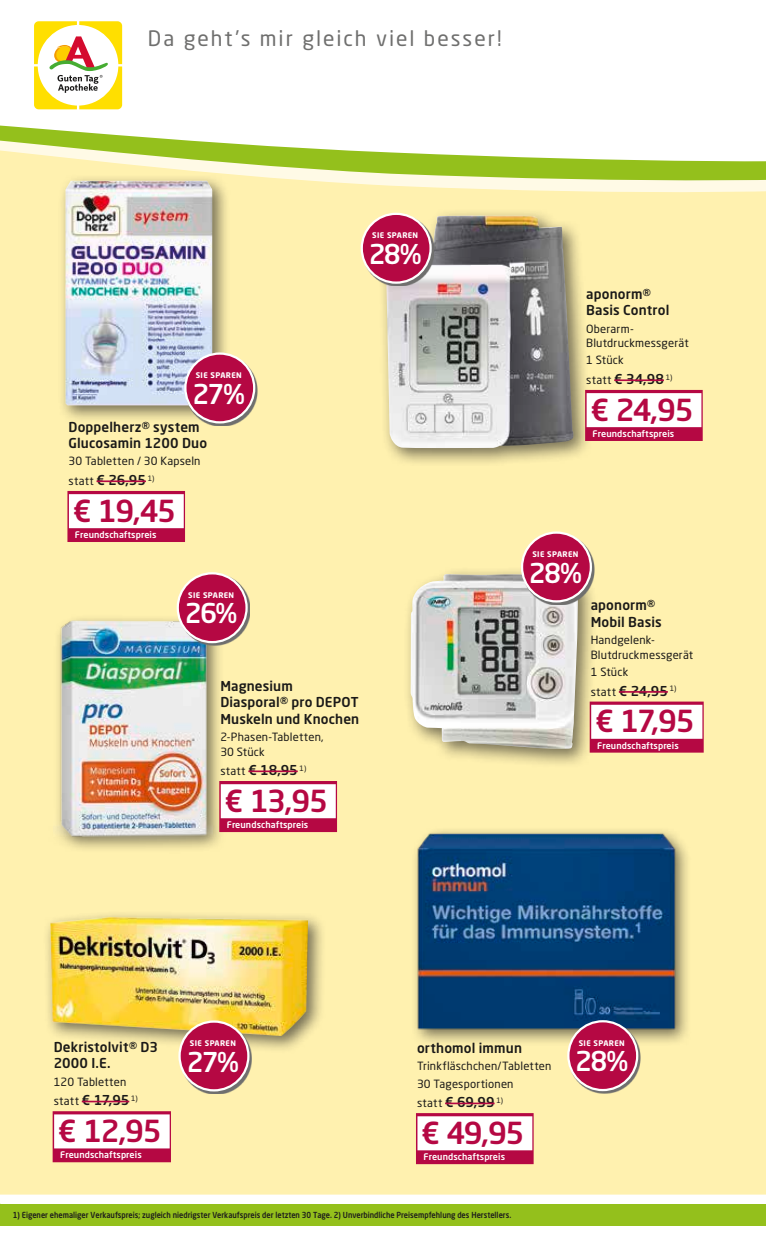
<style>
.page{position:relative;width:766px;height:1238px;background:#fff}
.page>*{position:absolute;margin:0;border:0;box-sizing:border-box;transform-origin:0 0}
._04_Angebotspreis{font:500 30px "Neo Sans Pro";letter-spacing:-.05em;color:#b50843}
.Prozente{font:500 27px "Neo Sans Pro";letter-spacing:-.07em;color:#fff}
.t1{font:21px "Neo Sans Pro";letter-spacing:.09em;color:#6f6f6e}
._01_Artikel{font:500 13.5px/16.5px "Neo Sans Pro";letter-spacing:.01em;color:#1a1918}
._03_statt_Preis{font:500 13.5px "Neo Sans Pro";letter-spacing:-.005em;color:#1a1918}
._02_Text{font:11.25px/14.2px "Neo Sans Pro";letter-spacing:.015em;color:#1a1918}
._07_T_Wirberaten{font:500 9px "Neo Sans Pro";letter-spacing:.01em;color:#fff}
.t2{font:500 8.25px "Neo Sans Pro";color:#1d1d1b;scale:.9 1}
.Sparen{font:700 7.65px "Neo Sans Pro";letter-spacing:.05em;color:#fff}
.s1{font-weight:400;font-size:11.25px}
</style>
<div class="page">
<div style="left:0;top:1203px;width:765px;height:22px;background:#94c01c"></div>
<svg style="left:765px;top:1204px;width:1px;height:21px"></svg>
<div style="left:0;top:196px;width:765px;height:998px;background:#fff1af"></div>
<svg style="left:0;top:63px;width:765px;height:131px"></svg>
<svg style="left:34px;top:21px;width:88px;height:88px"></svg>
<div style="left:43px;top:909px;width:283px;height:144px;background:#1a1918;opacity:.6"></div>
<img style="left:50px;top:917px;width:258px;height:118px">
<div style="left:53px;top:1111px;width:118px;height:51px;background:#b50843"></div>
<div style="left:54px;top:1114px;width:116px;height:34px;background:#fff"></div>
<hr style="left:82px;top:1100px;width:47px;height:2px;background:#b50843">
<svg style="left:180px;top:1022px;width:72px;height:71px"></svg>
<div style="left:179px;top:1021px;width:69px;height:69px;background:#b50843;border-radius:50%"></div>
<div style="left:178px;top:1020px;width:71px;height:71px;border:2px solid #fff;border-radius:50%"></div>
<div style="left:411px;top:826px;width:281px;height:219px;background:#1a1918;opacity:.6"></div>
<img style="left:408px;top:822px;width:277px;height:215px">
<div style="left:416px;top:1113px;width:117px;height:51px;background:#b50843"></div>
<div style="left:417px;top:1116px;width:115px;height:34px;background:#fff"></div>
<hr style="left:445px;top:1102px;width:49px;height:2px;background:#b50843">
<svg style="left:569px;top:1022px;width:71px;height:71px"></svg>
<div style="left:568px;top:1021px;width:69px;height:68px;background:#b50843;border-radius:50%"></div>
<div style="left:567px;top:1020px;width:71px;height:71px;border:2px solid #fff;border-radius:50%"></div>
<div style="left:48px;top:613px;width:181px;height:242px;background:#1a1918;opacity:.6"></div>
<img style="left:53px;top:619px;width:160px;height:221px">
<div style="left:219px;top:781px;width:118px;height:51px;background:#b50843"></div>
<div style="left:221px;top:784px;width:114px;height:34px;background:#fff"></div>
<hr style="left:248px;top:770px;width:50px;height:2px;background:#b50843">
<svg style="left:179px;top:574px;width:71px;height:71px"></svg>
<div style="left:178px;top:573px;width:68px;height:69px;background:#b50843;border-radius:50%"></div>
<div style="left:176px;top:572px;width:72px;height:71px;border:2px solid #fff;border-radius:50%"></div>
<div style="left:58px;top:173px;width:172px;height:251px;background:#1a1918;opacity:.6"></div>
<img style="left:65px;top:181px;width:147px;height:224px">
<div style="left:67px;top:491px;width:118px;height:51px;background:#b50843"></div>
<div style="left:69px;top:494px;width:115px;height:34px;background:#fff"></div>
<hr style="left:97px;top:480px;width:49px;height:2px;background:#b50843">
<svg style="left:186px;top:354px;width:71px;height:71px"></svg>
<div style="left:185px;top:353px;width:69px;height:69px;background:#b50843;border-radius:50%"></div>
<div style="left:184px;top:352px;width:71px;height:71px;border:2px solid #fff;border-radius:50%"></div>
<div style="left:378px;top:208px;width:214px;height:259px;background:#1a1918;opacity:.6"></div>
<img style="left:386px;top:216px;width:187px;height:232px">
<div style="left:585px;top:390px;width:117px;height:51px;background:#b50843"></div>
<div style="left:586px;top:393px;width:115px;height:34px;background:#fff"></div>
<hr style="left:614px;top:379px;width:49px;height:2px;background:#b50843">
<svg style="left:362px;top:215px;width:72px;height:71px"></svg>
<div style="left:361px;top:214px;width:69px;height:68px;background:#b50843;border-radius:50%"></div>
<div style="left:360px;top:213px;width:71px;height:71px;border:2px solid #fff;border-radius:50%"></div>
<div style="left:589px;top:701px;width:114px;height:51px;background:#b50843"></div>
<div style="left:591px;top:704px;width:111px;height:34px;background:#fff"></div>
<hr style="left:618px;top:691px;width:49px;height:1px;background:#b50843">
<div style="left:403px;top:566px;width:194px;height:202px;background:#1a1918;opacity:.6"></div>
<img style="left:410px;top:574px;width:168px;height:174px">
<svg style="left:523px;top:533px;width:71px;height:71px"></svg>
<div style="left:522px;top:532px;width:68px;height:69px;background:#b50843;border-radius:50%"></div>
<div style="left:520px;top:531px;width:71px;height:71px;border:2px solid #fff;border-radius:50%"></div>
<p class="t1" style="left:148px;top:25px;width:355px">Da geht’s mir gleich viel besser!</p>
<p class="Sparen" style="left:372px;top:231px;width:47px">SIE SPAREN</p>
<p class="Prozente" style="left:368px;top:237px;width:54px">28%</p>
<p class="Sparen" style="left:196px;top:370px;width:47px">SIE SPAREN</p>
<p class="Prozente" style="left:192px;top:376px;width:54px">27%</p>
<p class="_01_Artikel" style="left:68px;top:418px;width:133px">Doppelherz® system</p>
<p class="_01_Artikel" style="left:68px;top:434px;width:140px">Glucosamin 1200 Duo</p>
<p class="_02_Text" style="left:68px;top:454px;width:133px">30 Tabletten / 30 Kapseln</p>
<p class="_03_statt_Preis" style="left:68px;top:471px;width:87px"><span class="s1">statt</span> € 26,95 <sup>1)</sup></p>
<p class="_04_Angebotspreis" style="left:73px;top:492px;width:105px">€ 19,45</p>
<p class="_07_T_Wirberaten" style="left:75px;top:529px;width:83px">Freundschaftspreis</p>
<p class="Sparen" style="left:188px;top:590px;width:47px">SIE SPAREN</p>
<p class="Prozente" style="left:185px;top:596px;width:54px">26%</p>
<p class="_01_Artikel" style="left:220px;top:677px;width:140px">Magnesium<br>Diasporal® pro DEPOT<br>Muskeln und Knochen</p>
<p class="_02_Text" style="left:220px;top:729px;width:105px">2-Phasen-Tabletten,<br>30 Stück</p>
<p class="_03_statt_Preis" style="left:220px;top:761px;width:87px"><span class="s1">statt</span> € 18,95 <sup>1)</sup></p>
<p class="_04_Angebotspreis" style="left:224px;top:781px;width:105px">€ 13,95</p>
<p class="_07_T_Wirberaten" style="left:227px;top:819px;width:83px">Freundschaftspreis</p>
<p class="_01_Artikel" style="left:586px;top:285px;width:85px">aponorm®<br>Basis Control</p>
<p class="_02_Text" style="left:586px;top:321px;width:104px">Oberarm-<br>Blutdruckmessgerät</p>
<p class="_02_Text" style="left:586px;top:353px;width:39px">1 Stück</p>
<p class="_03_statt_Preis" style="left:586px;top:370px;width:88px"><span class="s1">statt</span> € 34,98 <sup>1)</sup></p>
<p class="_04_Angebotspreis" style="left:590px;top:391px;width:105px">€ 24,95</p>
<p class="_07_T_Wirberaten" style="left:592px;top:428px;width:83px">Freundschaftspreis</p>
<p class="Sparen" style="left:532px;top:549px;width:47px">SIE SPAREN</p>
<p class="Prozente" style="left:529px;top:555px;width:54px">28%</p>
<p class="_01_Artikel" style="left:590px;top:597px;width:73px">aponorm®<br>Mobil Basis</p>
<p class="_02_Text" style="left:590px;top:633px;width:104px">Handgelenk-<br>Blutdruckmessgerät</p>
<p class="_02_Text" style="left:590px;top:664px;width:39px">1 Stück</p>
<p class="_03_statt_Preis" style="left:590px;top:682px;width:87px"><span class="s1">statt</span> € 24,95 <sup>1)</sup></p>
<p class="_04_Angebotspreis" style="left:595px;top:702px;width:101px">€ 17,95</p>
<p class="_07_T_Wirberaten" style="left:597px;top:739px;width:83px">Freundschaftspreis</p>
<p class="_01_Artikel" style="left:54px;top:1038px;width:106px">Dekristolvit® D3<br>2000 I.E.</p>
<p class="_02_Text" style="left:54px;top:1074px;width:74px">120 Tabletten</p>
<p class="_03_statt_Preis" style="left:54px;top:1091px;width:86px"><span class="s1">statt</span> € 17,95 <sup>1)</sup></p>
<p class="_04_Angebotspreis" style="left:58px;top:1111px;width:105px">€ 12,95</p>
<p class="_07_T_Wirberaten" style="left:60px;top:1149px;width:83px">Freundschaftspreis</p>
<p class="Sparen" style="left:190px;top:1038px;width:47px">SIE SPAREN</p>
<p class="Prozente" style="left:187px;top:1044px;width:54px">27%</p>
<p class="_01_Artikel" style="left:417px;top:1039px;width:106px">orthomol immun</p>
<p class="_02_Text" style="left:417px;top:1058px;width:136px">Trinkfläschchen/Tabletten</p>
<p class="_02_Text" style="left:417px;top:1076px;width:98px">30 Tagesportionen</p>
<p class="_03_statt_Preis" style="left:417px;top:1093px;width:88px"><span class="s1">statt</span> € 69,99 <sup>1)</sup></p>
<p class="_04_Angebotspreis" style="left:421px;top:1113px;width:105px">€ 49,95</p>
<p class="_07_T_Wirberaten" style="left:423px;top:1150px;width:83px">Freundschaftspreis</p>
<p class="Sparen" style="left:578px;top:1038px;width:47px">SIE SPAREN</p>
<p class="Prozente" style="left:575px;top:1044px;width:54px">28%</p>
<p class="t2" style="left:13px;top:1209px;width:555px">1) Eigener ehemaliger Verkaufspreis; zugleich niedrigster Verkaufspreis der letzten 30 Tage. 2) Unverbindliche Preisempfehlung des Herstellers.</p>
</div>
